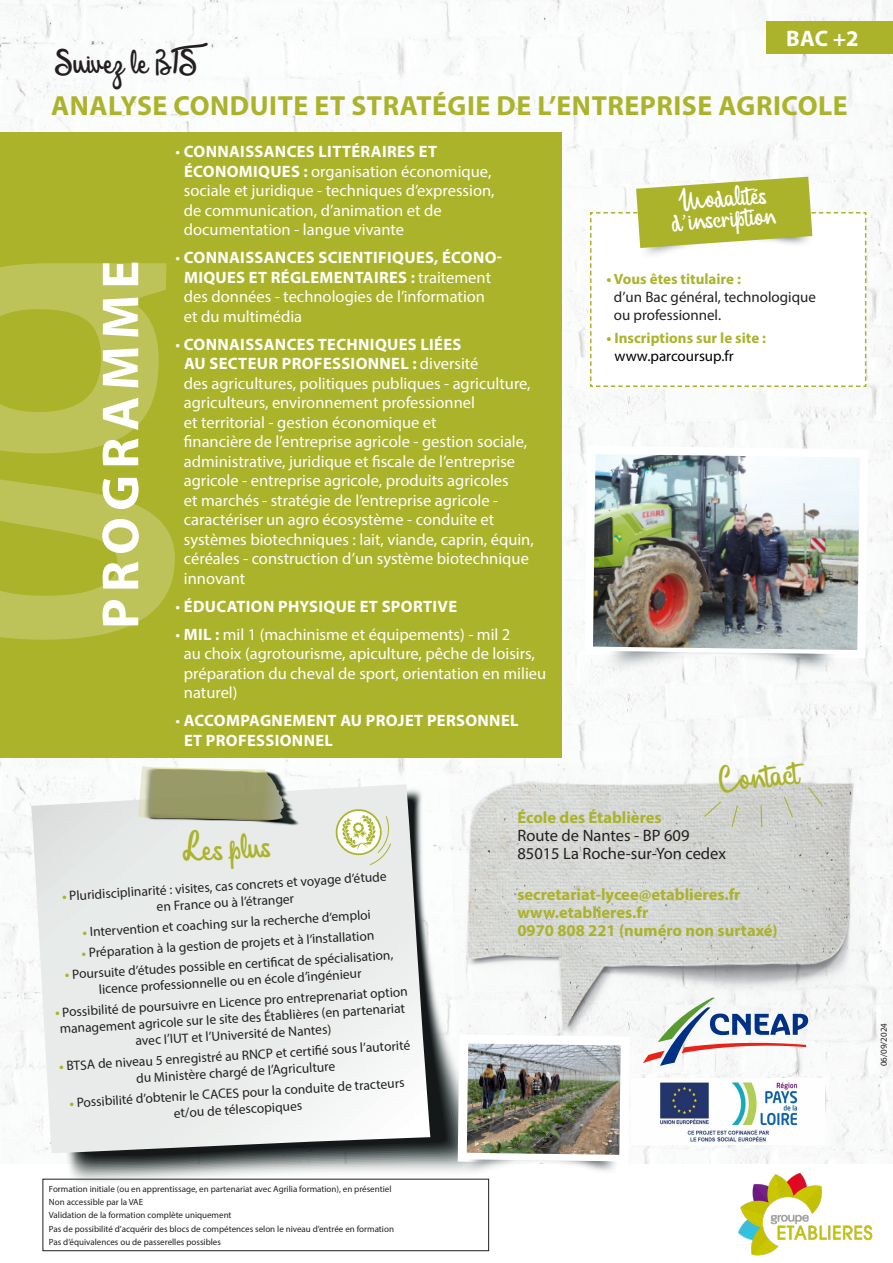
<style>
.page{position:relative;width:893px;height:1263px;background:#fff}
.page>*{position:absolute;margin:0;border:0;box-sizing:border-box;transform-origin:0 0}
.t1{font:700 52.5px "Myriad Pro";letter-spacing:.12em;color:#fff}
.t2{font:31.5px "Mandela Script Personal Use";color:#abb32b}
.t3{font:30px "Mandela Script Personal Use";letter-spacing:.02em;color:#231f20}
.t4{font:700 27.75px "Myriad Pro";letter-spacing:.02em;color:#abb32b}
.t5{font:25.5px "Mandela Script Personal Use";color:#fff}
.t6{font:700 22.5px "Myriad Pro";color:#fff}
.t7{font:16.5px/19.5px "Myriad Pro";color:#fff}
.t8{font:700 16.5px "Myriad Pro";color:#abb32b}
.t9{font:700 16.5px/19.5px "Myriad Pro";letter-spacing:.02em;color:#fff}
.t10{font:16.5px "Myriad Pro";color:#231f20}
.t11{font:15px/18px "Myriad Pro";color:#231f20}
.t12{font:700 15px/18px "Myriad Pro";color:#abb32b}
.t13{font:13.5px/16.5px "Myriad Pro";color:#231f20;text-align:center}
.t14{font:9px "Myriad Pro";color:#231f20}
.s1{font-weight:700}
.s2{font-weight:400}
.s3{font-weight:700;color:#abb32b}
.s4{font-weight:400;color:#000001}
</style>
<div class="page">
<img style="left:0;top:0;width:893px;height:1163px">
<div style="left:0;top:132px;width:561px;height:626px;background:#abb32b"></div>
<svg style="left:0;top:263px;width:175px;height:377px;fill:#bdc359"></svg>
<img style="left:581px;top:442px;width:291px;height:208px">
<img style="left:572px;top:650px;width:301px;height:42px">
<div style="left:766px;top:22px;width:127px;height:32px;background:#abb32b"></div>
<svg style="left:590px;top:177px;width:276px;height:210px"></svg>
<img style="left:449px;top:754px;width:422px;height:291px">
<svg style="left:783px;top:795px;width:11px;height:24px"></svg>
<svg style="left:760px;top:804px;width:3px;height:24px"></svg>
<svg style="left:731px;top:804px;width:8px;height:24px"></svg>
<svg style="left:703px;top:800px;width:19px;height:18px"></svg>
<svg style="left:807px;top:786px;width:16px;height:20px"></svg>
<img style="left:738px;top:1173px;width:135px;height:83px">
<svg style="left:66px;top:800px;width:380px;height:356px"></svg>
<svg style="left:30px;top:783px;width:400px;height:370px"></svg>
<svg style="left:138px;top:766px;width:162px;height:60px;background:#aaad8a"></svg>
<svg style="left:334px;top:808px;width:61px;height:58px"></svg>
<img style="left:634px;top:1078px;width:190px;height:66px">
<svg style="left:643px;top:998px;width:165px;height:68px"></svg>
<div style="left:43px;top:1179px;width:446px;height:72px;border:1px solid #231f20"></div>
<img style="left:453px;top:1030px;width:181px;height:133px">
<img style="left:445px;top:1159px;width:188px;height:25px">
<p class="t3" style="left:54px;top:46px;width:156px">Suivez le BTS</p>
<p class="t6" style="left:786px;top:24px;width:74px">BAC +2</p>
<p class="t4" style="left:51px;top:87px;width:798px">ANALYSE CONDUITE ET STRATÉGIE DE L’ENTREPRISE AGRICOLE</p>
<p class="t1" style="left:86px;top:629px;width:370px;rotate:-90deg">PROGRAMME</p>
<p class="t7" style="left:184px;top:142px;width:312px;text-indent:-8px">• <span class="s1">CONNAISSANCES LITTÉRAIRES ET ÉCONOMIQUES :</span> organisation économique, sociale et juridique - techniques d’expression, de communication, d’animation et de documentation - langue vivante</p>
<p class="t7" style="left:184px;top:248px;width:320px;text-indent:-8px">• <span class="s1">CONNAISSANCES SCIENTIFIQUES, ÉCONO-MIQUES ET RÉGLEMENTAIRES :</span> traitement des données - technologies de l’information et du multimédia</p>
<p class="t7" style="left:184px;top:334px;width:351px;text-indent:-8px">• <span class="s1">CONNAISSANCES TECHNIQUES LIÉES<br>AU SECTEUR PROFESSIONNEL :</span> diversité<br>des agricultures, politiques publiques - agriculture, agriculteurs, environnement professionnel<br>et territorial - gestion économique et<br>financière de l’entreprise agricole - gestion sociale, administrative, juridique et fiscale de l’entreprise agricole - entreprise agricole, produits agricoles<br>et marchés - stratégie de l’entreprise agricole - caractériser un agro écosystème - conduite et systèmes biotechniques : lait, viande, caprin, équin, céréales - construction d’un système biotechnique innovant</p>
<p class="t9" style="left:176px;top:596px;width:283px"><span class="s2">•</span> ÉDUCATION PHYSIQUE ET SPORTIVE</p>
<p class="t7" style="left:184px;top:624px;width:364px;text-indent:-8px">• <span class="s1">MIL :</span> mil 1 (machinisme et équipements) - mil 2<br>au choix (agrotourisme, apiculture, pêche de loisirs, préparation du cheval de sport, orientation en milieu naturel)</p>
<p class="t9" style="left:184px;top:710px;width:336px;text-indent:-8px"><span class="s2">•</span> ACCOMPAGNEMENT AU PROJET PERSONNEL<br>ET PROFESSIONNEL</p>
<p class="t5" style="left:677px;top:186px;width:90px;rotate:-4deg">Modalités</p>
<p class="t5" style="left:670px;top:207px;width:106px;rotate:-4deg">d’inscription</p>
<p class="t11" style="left:614px;top:270px;width:203px;text-indent:-8px"><span class="s3">• Vous êtes titulaire :<br></span>d’un Bac général, technologique ou professionnel.</p>
<p class="t12" style="left:614px;top:328px;width:153px;text-indent:-8px">• Inscriptions sur le site : <span class="s4">www.parcoursup.fr</span></p>
<p class="t2" style="left:717px;top:762px;width:81px;rotate:-5deg">Contact</p>
<p class="t2" style="left:180px;top:832px;width:90px;rotate:-3deg">Les plus</p>
<p class="t13" style="left:62px;top:886px;width:327px;rotate:-3deg"><span class="s3">•</span> Pluridisciplinarité : visites, cas concrets et voyage d’étude en France ou à l’étranger</p>
<p class="t13" style="left:82px;top:922px;width:290px;rotate:-3deg"><span class="s3">•</span> Intervention et coaching sur la recherche d’emploi</p>
<p class="t13" style="left:81px;top:943px;width:295px;rotate:-3deg"><span class="s3">•</span> Préparation à la gestion de projets et à l’installation</p>
<p class="t13" style="left:65px;top:965px;width:330px;rotate:-3deg"><span class="s3">•</span> Poursuite d’études possible en certifi cat de spécialisation, licence professionnelle ou en école d’ingénieur</p>
<p class="t13" style="left:55px;top:1003px;width:355px;rotate:-3deg"><span class="s3">•</span> Possibilité de poursuivre en Licence pro entreprenariat option management agricole sur le site des Établières (en partenariat avec l’IUT et l’Université de Nantes)</p>
<p class="t13" style="left:59px;top:1056px;width:353px;rotate:-3deg"><span class="s3">•</span> BTSA de niveau 5 enregistré au RNCP et certifi é sous l’autorité du Ministère chargé de l’Agriculture</p>
<p class="t13" style="left:69px;top:1093px;width:337px;rotate:-3deg"><span class="s3">•</span> Possibilité d’obtenir le CACES pour la conduite de tracteurs et/ou de télescopiques</p>
<p class="t8" style="left:517px;top:807px;width:146px">École des Établières</p>
<p class="t10" style="left:517px;top:825px;width:174px">Route de Nantes - BP 609</p>
<p class="t10" style="left:517px;top:843px;width:210px">85015 La Roche-sur-Yon cedex</p>
<p class="t8" style="left:517px;top:883px;width:225px">secretariat-lycee@etablieres.fr</p>
<p class="t8" style="left:517px;top:901px;width:132px">www.etablieres.fr</p>
<p class="t8" style="left:517px;top:919px;width:262px">0970 808 221 (numéro non surtaxé)</p>
<p class="t14" style="left:878px;top:1066px;width:45px;rotate:-90deg">06/09/2024</p>
<p class="t14" style="left:49px;top:1183px;width:344px">Formation initiale (ou en apprentissage, en partenariat avec Agrilia formation), en présentiel</p>
<p class="t14" style="left:49px;top:1196px;width:96px">Non accessible par la VAE</p>
<p class="t14" style="left:49px;top:1210px;width:184px">Validation de la formation complète uniquement</p>
<p class="t14" style="left:49px;top:1223px;width:347px">Pas de possibilité d’acquérir des blocs de compétences selon le niveau d’entrée en formation</p>
<p class="t14" style="left:49px;top:1236px;width:174px">Pas d’équivalences ou de passerelles possibles</p>
</div>
